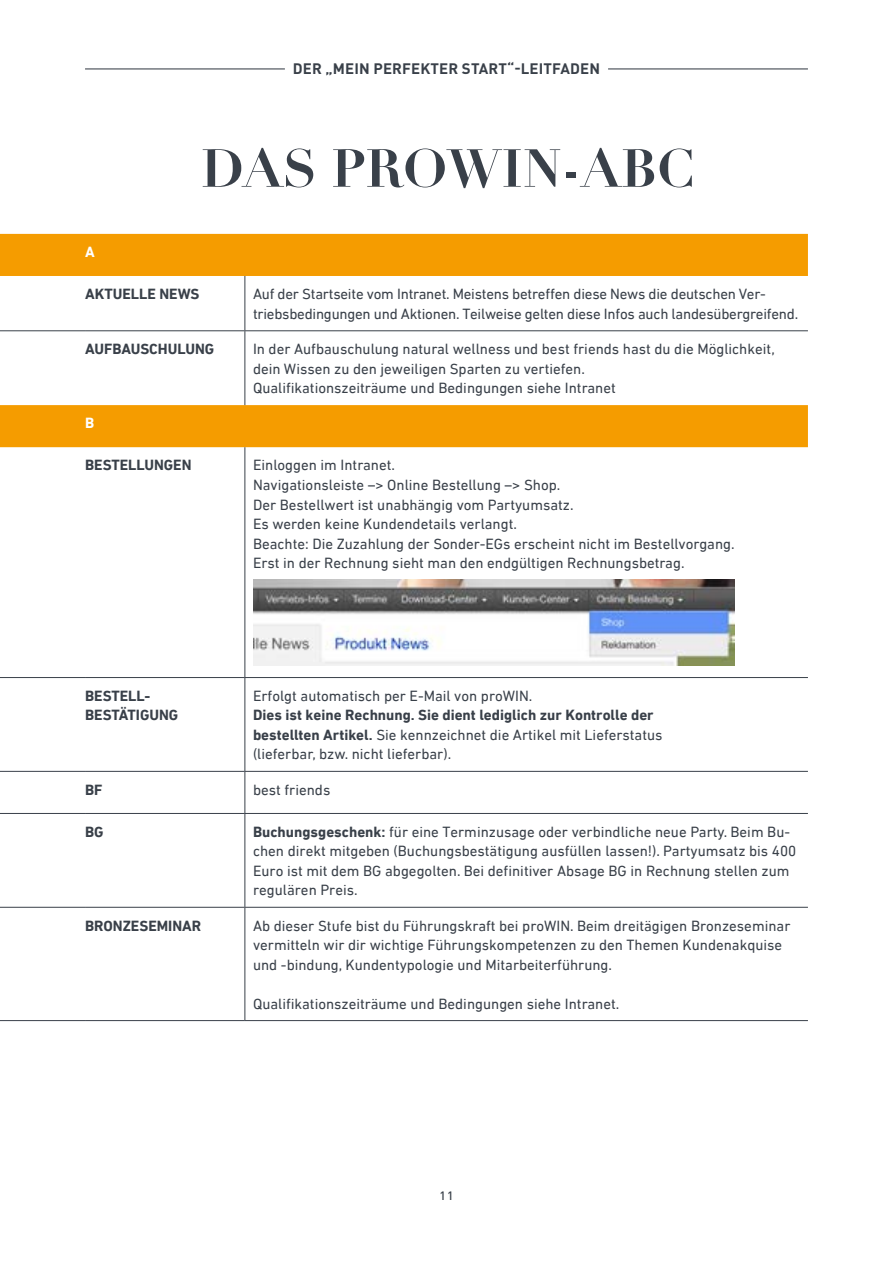
<style>
.page{position:relative;width:893px;height:1263px;background:#fff}
.page>*{position:absolute;margin:0;border:0;box-sizing:border-box;transform-origin:0 0}
.t1{font:700 52.5px "Didot LT Std";color:#394049}
.t2{font:15px/19.5px "DIN Next LT Pro";color:#394049}
.t3{font:700 15px/19.5px "DIN Next LT Pro";color:#394049}
.t4{font:700 15px "DIN Pro";letter-spacing:.01em;color:#394049}
.t5{font:700 15px "DIN Next LT Pro";color:#fff}
.t6{font:500 12px "DIN Pro";color:#394049}
.s1{font-weight:400}
.s2{font-weight:700}
</style>
<div class="page">
<svg style="left:0;top:234px;width:808px;height:213px"></svg>
<hr style="left:85px;top:771px;width:160px;height:1px;background:#394049">
<hr style="left:245px;top:771px;width:563px;height:1px;background:#394049">
<hr style="left:85px;top:907px;width:160px;height:1px;background:#394049">
<hr style="left:245px;top:907px;width:563px;height:1px;background:#394049">
<hr style="left:85px;top:1020px;width:160px;height:1px;background:#394049">
<hr style="left:245px;top:1020px;width:563px;height:1px;background:#394049">
<hr style="left:244px;top:814px;width:1px;height:93px;background:#394049">
<hr style="left:0;top:771px;width:85px;height:1px;background:#394049">
<hr style="left:0;top:907px;width:85px;height:1px;background:#394049">
<hr style="left:0;top:1020px;width:85px;height:1px;background:#394049">
<hr style="left:85px;top:813px;width:160px;height:1px;background:#394049">
<hr style="left:245px;top:813px;width:563px;height:1px;background:#394049">
<hr style="left:85px;top:330px;width:160px;height:1px;background:#394049">
<hr style="left:245px;top:330px;width:563px;height:1px;background:#394049">
<hr style="left:244px;top:331px;width:1px;height:74px;background:#394049">
<hr style="left:244px;top:447px;width:1px;height:230px;background:#394049">
<hr style="left:244px;top:678px;width:1px;height:93px;background:#394049">
<hr style="left:244px;top:772px;width:1px;height:41px;background:#394049">
<hr style="left:0;top:813px;width:85px;height:1px;background:#394049">
<hr style="left:244px;top:908px;width:1px;height:112px;background:#394049">
<hr style="left:0;top:677px;width:85px;height:1px;background:#394049">
<hr style="left:85px;top:677px;width:160px;height:1px;background:#394049">
<hr style="left:245px;top:677px;width:563px;height:1px;background:#394049">
<hr style="left:244px;top:276px;width:1px;height:54px;background:#394049">
<hr style="left:0;top:330px;width:85px;height:1px;background:#394049">
<img style="left:253px;top:580px;width:481px;height:85px">
<hr style="left:85px;top:68px;width:200px;height:1px;background:#394049">
<hr style="left:608px;top:68px;width:200px;height:1px;background:#394049">
<p class="t4" style="left:293px;top:59px;width:309px">DER „MEIN PERFEKTER START“-LEITFADEN</p>
<h1 class="t1" style="left:201px;top:136px;width:495px">DAS PROWIN-ABC</h1>
<p class="t5" style="left:85px;top:243px;width:11px">A</p>
<p class="t3" style="left:85px;top:284px;width:116px">AKTUELLE NEWS</p>
<p class="t2" style="left:253px;top:284px;width:547px">Auf der Startseite vom Intranet. Meistens betreffen diese News die deutschen Ver&shy;triebsbedingungen und Aktionen. Teilweise gelten diese Infos auch landesübergreifend.</p>
<p class="t3" style="left:85px;top:339px;width:131px">AUFBAUSCHULUNG</p>
<p class="t2" style="left:253px;top:339px;width:523px">In der Aufbauschulung natural wellness und best friends hast du die Möglichkeit, dein Wissen zu den jeweiligen Sparten zu vertiefen.<br>Qualifikationszeiträume und Bedingungen siehe Intranet</p>
<p class="t5" style="left:85px;top:414px;width:11px">B</p>
<p class="t3" style="left:85px;top:456px;width:108px">BESTELLUNGEN</p>
<p class="t2" style="left:253px;top:455px;width:483px">Einloggen im Intranet.<br>Navigationsleiste –&gt; Online Bestellung –&gt; Shop.<br>Der Bestellwert ist unabhängig vom Partyumsatz.<br>Es werden keine Kundendetails verlangt.<br>Beachte: Die Zuzahlung der Sonder-EGs erscheint nicht im Bestellvorgang.<br>Erst in der Rechnung sieht man den endgültigen Rechnungsbetrag.</p>
<p class="t3" style="left:85px;top:686px;width:95px">BESTELL-<br>BESTÄTIGUNG</p>
<p class="t2" style="left:253px;top:686px;width:281px">Erfolgt automatisch per E-Mail von proWIN.</p>
<p class="t3" style="left:253px;top:705px;width:411px">Dies ist keine Rechnung. Sie dient lediglich zur Kontrolle der bestellten Artikel. <span class="s1">Sie kennzeichnet die Artikel mit Lieferstatus (lieferbar, bzw. nicht lieferbar).</span></p>
<p class="t3" style="left:85px;top:780px;width:19px">BF</p>
<p class="t2" style="left:253px;top:780px;width:79px">best friends</p>
<p class="t3" style="left:85px;top:822px;width:20px">BG</p>
<p class="t2" style="left:253px;top:822px;width:545px"><span class="s2">Buchungsgeschenk:</span> für eine Terminzusage oder verbindliche neue Party. Beim Bu&shy;chen direkt mitgeben (Buchungsbestätigung ausfüllen lassen!). Partyumsatz bis 400<br>Euro ist mit dem BG abgegolten. Bei definitiver Absage BG in Rechnung stellen zum regulären Preis.</p>
<p class="t3" style="left:85px;top:916px;width:118px">BRONZESEMINAR</p>
<p class="t2" style="left:253px;top:915px;width:539px">Ab dieser Stufe bist du Führungskraft bei proWIN. Beim dreitägigen Bronzeseminar vermitteln wir dir wichtige Führungskompetenzen zu den Themen Kundenakquise und -bindung, Kundentypologie und Mitarbeiterführung.</p>
<p class="t2" style="left:253px;top:993px;width:368px">Qualifikationszeiträume und Bedingungen siehe Intranet.</p>
<p class="t6" style="left:439px;top:1187px;width:16px">11</p>
</div>
